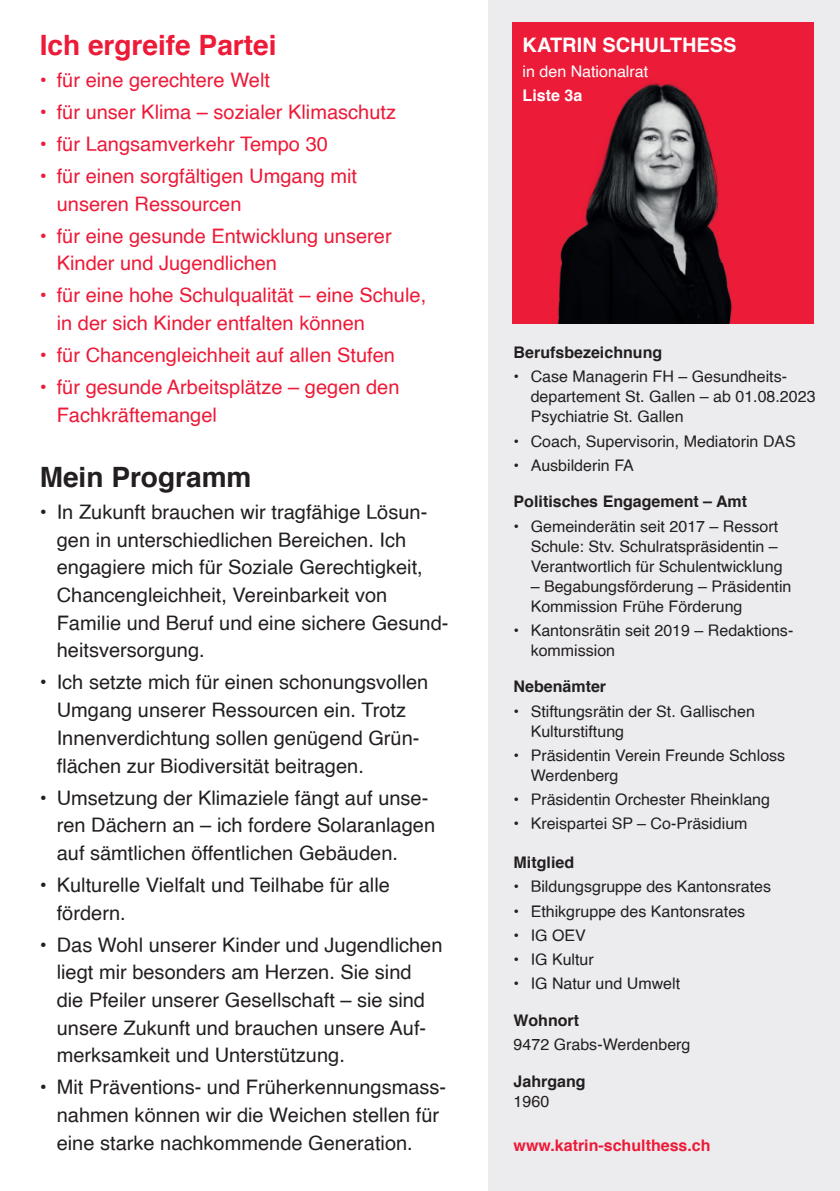
<style>
.page{position:relative;width:840px;height:1191px;background:#fff}
.page>*{position:absolute;margin:0;border:0;box-sizing:border-box;transform-origin:0 0}
.t1{font:700 28px "Helvetica";color:#ed1a38}
.t2{font:700 28px "Helvetica";color:#231f20}
.t3{font:20px/27.8px "Helvetica";color:#231f20}
.t4{font:20px/27.8px "Helvetica";color:#ed1a38}
.t5{font:700 20px "Helvetica";color:#fff}
.t6{font:16px/20px "Helvetica";color:#231f20}
.t7{font:700 16px "Helvetica";color:#231f20}
.t8{font:700 16px "Helvetica";color:#ed1a38}
.t9{font:16px "Helvetica";color:#fff}
.t10{font:700 16px "Helvetica";color:#fff}
</style>
<div class="page">
<div style="left:488px;top:0;width:351px;height:1191px;background:#ececee"></div>
<img style="left:512px;top:23px;width:301px;height:301px">
<h1 class="t1" style="left:40px;top:34px;width:238px">Ich ergreife Partei</h1>
<p class="t4" style="left:40px;top:68px;width:232px">• für eine gerechtere Welt</p>
<p class="t4" style="left:40px;top:100px;width:357px">• für unser Klima – sozialer Klimaschutz</p>
<p class="t4" style="left:40px;top:132px;width:289px">• für Langsamverkehr Tempo 30</p>
<p class="t4" style="left:57px;top:164px;width:302px;text-indent:-17px">• für einen sorgfältigen Umgang mit unseren Ressourcen</p>
<p class="t4" style="left:57px;top:223px;width:336px;text-indent:-17px">• für eine gesunde Entwicklung unserer<br>Kinder und Jugendlichen</p>
<p class="t4" style="left:57px;top:283px;width:371px;text-indent:-17px">• für eine hohe Schulqualität – eine Schule, in der sich Kinder entfalten können</p>
<p class="t4" style="left:40px;top:343px;width:356px">• für Chancengleichheit auf allen Stufen</p>
<p class="t4" style="left:57px;top:375px;width:344px;text-indent:-17px">• für gesunde Arbeitsplätze – gegen den<br>Fachkräftemangel</p>
<h1 class="t2" style="left:40px;top:466px;width:213px">Mein Programm</h1>
<p class="t3" style="left:57px;top:500px;width:393px;text-indent:-17px">• In Zukunft brauchen wir tragfähige Lösun&shy;gen in unterschiedlichen Bereichen. Ich engagiere mich für Soziale Gerechtigkeit, Chancengleichheit, Vereinbarkeit von Familie und Beruf und eine sichere Gesund&shy;heitsversorgung.</p>
<p class="t3" style="left:57px;top:670px;width:373px;text-indent:-17px">• Ich setzte mich für einen schonungsvollen Umgang unserer Ressourcen ein. Trotz Innenverdichtung sollen genügend Grün&shy;flächen zur Biodiversität beitragen.</p>
<p class="t3" style="left:57px;top:785px;width:379px;text-indent:-17px">• Umsetzung der Klimaziele fängt auf unse&shy;ren Dächern an – ich fordere Solaranlagen auf sämtlichen öffentlichen Gebäuden.</p>
<p class="t3" style="left:57px;top:873px;width:334px;text-indent:-17px">• Kulturelle Vielfalt und Teilhabe für alle fördern.</p>
<p class="t3" style="left:57px;top:932px;width:387px;text-indent:-17px">• Das Wohl unserer Kinder und Jugendlichen liegt mir besonders am Herzen. Sie sind die Pfeiler unserer Gesellschaft – sie sind unsere Zukunft und brauchen unsere Auf&shy;merksamkeit und Unterstützung.</p>
<p class="t3" style="left:57px;top:1075px;width:391px;text-indent:-17px">• Mit Präventions- und Früherkennungsmass&shy;nahmen können wir die Weichen stellen für eine starke nachkommende Generation.</p>
<p class="t5" style="left:522px;top:38px;width:215px">KATRIN SCHULTHESS</p>
<p class="t9" style="left:522px;top:65px;width:127px">in den Nationalrat</p>
<p class="t10" style="left:522px;top:89px;width:61px">Liste 3a</p>
<p class="t7" style="left:513px;top:346px;width:150px">Berufsbezeichnung</p>
<p class="t6" style="left:530px;top:368px;width:286px;text-indent:-17px">• Case Managerin FH – Gesundheits&shy;departement St. Gallen – ab 01.08.2023<br>Psychiatrie St. Gallen</p>
<p class="t6" style="left:513px;top:432px;width:283px">• Coach, Supervisorin, Mediatorin DAS</p>
<p class="t6" style="left:513px;top:456px;width:122px">• Ausbilderin FA</p>
<p class="t7" style="left:513px;top:495px;width:235px">Politisches Engagement – Amt</p>
<p class="t6" style="left:530px;top:517px;width:253px;text-indent:-17px">• Gemeinderätin seit 2017 – Ressort<br>Schule: Stv. Schulratspräsidentin –<br>Verantwortlich für Schulentwicklung</p>
<p class="t6" style="left:530px;top:577px;width:262px">– Begabungsförderung – Präsidentin<br>Kommission Frühe Förderung</p>
<p class="t6" style="left:530px;top:621px;width:264px;text-indent:-17px">• Kantonsrätin seit 2019 – Redaktions&shy;kommission</p>
<p class="t7" style="left:513px;top:680px;width:94px">Nebenämter</p>
<p class="t6" style="left:530px;top:702px;width:226px;text-indent:-17px">• Stiftungsrätin der St. Gallischen<br>Kulturstiftung</p>
<p class="t6" style="left:530px;top:747px;width:256px;text-indent:-17px">• Präsidentin Verein Freunde Schloss<br>Werdenberg</p>
<p class="t6" style="left:513px;top:791px;width:258px">• Präsidentin Orchester Rheinklang</p>
<p class="t6" style="left:513px;top:815px;width:235px">• Kreispartei SP – Co-Präsidium</p>
<p class="t7" style="left:513px;top:856px;width:62px">Mitglied</p>
<p class="t6" style="left:513px;top:878px;width:259px">• Bildungsgruppe des Kantonsrates</p>
<p class="t6" style="left:513px;top:902px;width:233px">• Ethikgruppe des Kantonsrates</p>
<p class="t6" style="left:513px;top:926px;width:74px">• IG OEV</p>
<p class="t6" style="left:513px;top:951px;width:82px">• IG Kultur</p>
<p class="t6" style="left:513px;top:975px;width:168px">• IG Natur und Umwelt</p>
<p class="t7" style="left:513px;top:1014px;width:67px">Wohnort</p>
<p class="t6" style="left:513px;top:1036px;width:178px">9472 Grabs-Werdenberg</p>
<p class="t7" style="left:513px;top:1074px;width:74px">Jahrgang</p>
<p class="t6" style="left:513px;top:1092px;width:37px">1960</p>
<p class="t8" style="left:513px;top:1139px;width:198px">www.katrin-schulthess.ch</p>
</div>
